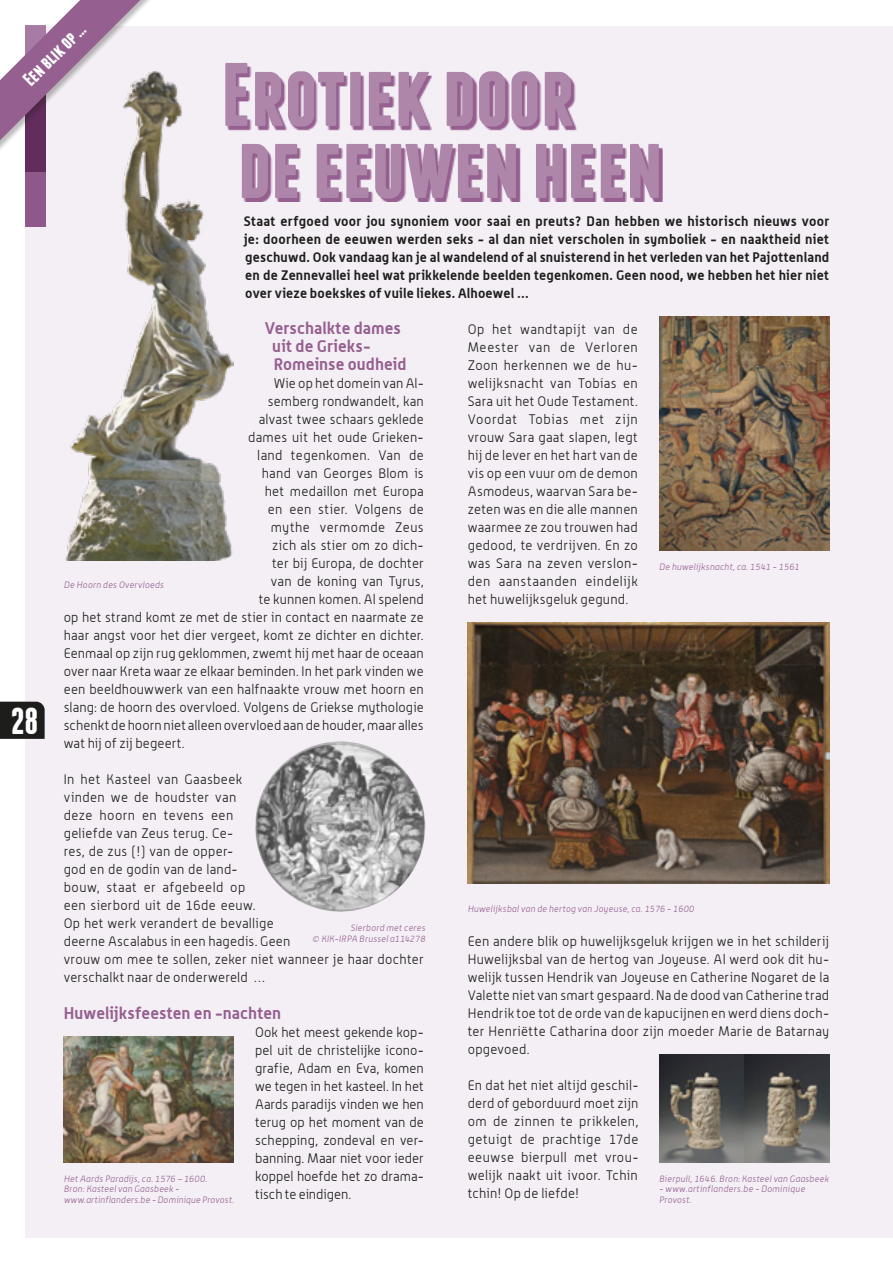
<style>
.page{position:relative;width:893px;height:1263px;background:#fff}
.page>*{position:absolute;margin:0;border:0;box-sizing:border-box;transform-origin:0 0}
.t1{font:700 90px/72px "Franchise";color:#ad86aa}
.t2{font:700 37.5px "Franchise";color:#fff}
.t3{font:700 19.5px "Franchise";color:#fff}
.t4{font:700 16.5px/18px "Alwyn";letter-spacing:.005em;color:#955f90}
.t5{font:300 13.5px/18px "Alwyn";letter-spacing:.015em;color:#1d1d1b;text-align:justify}
.t6{font:700 13.5px/18px "Alwyn";letter-spacing:.015em;color:#1d1d1b;text-align:justify}
.t7{font:300 13.5px "Alwyn";letter-spacing:.035em;color:#1d1d1b}
.t8{font:italic 300 9px/10.8px "Alwyn";letter-spacing:.03em;color:#955f90}
</style>
<div class="page">
<div style="left:26px;top:26px;width:867px;height:1211px;background:#f4eff5"></div>
<svg style="left:26px;top:160px;width:20px;height:66px"></svg>
<svg style="left:227px;top:67px;width:435px;height:135px"></svg>
<div style="left:0;top:0;width:160px;height:160px;background:#1d1d1b;opacity:.3"></div>
<svg style="left:0;top:0;width:140px;height:140px"></svg>
<img style="left:64px;top:71px;width:170px;height:489px">
<img style="left:255px;top:741px;width:170px;height:171px;border-radius:85px">
<img style="left:64px;top:1036px;width:170px;height:126px">
<img style="left:659px;top:316px;width:170px;height:234px">
<img style="left:468px;top:622px;width:361px;height:261px">
<img style="left:659px;top:1054px;width:170px;height:108px">
<div style="left:0;top:702px;width:45px;height:37px;background:#1d1d1b"></div>
<h3 class="t3" style="left:20px;top:76px;width:81px;rotate:-45deg">Een blik op …</h3>
<h1 class="t1" style="left:221px;top:58px;width:443px">Erotiek door<br>de eeuwen heen</h1>
<h2 class="t2" style="left:11px;top:704px;width:29px">28</h2>
<p class="t6" style="left:244px;top:212px;width:587px">Staat erfgoed voor jou synoniem voor saai en preuts? Dan hebben we historisch nieuws voor je: doorheen de eeuwen werden seks - al dan niet verscholen in symboliek - en naaktheid niet geschuwd. Ook vandaag kan je al wandelend of al snuisterend in het verleden van het Pajottenland en de Zennevallei heel wat prikkelende beelden tegenkomen. Geen nood, we hebben het hier niet over vieze boekskes of vuile liekes. Alhoewel …</p>
<p class="t4" style="left:272px;top:319px;width:136px;text-indent:-8px">Verschalkte dames uit de Grieks-<br>Romeinse oudheid</p>
<p class="t5" style="left:274px;top:374px;width:151px">Wie op het domein van Al-</p>
<p class="t5" style="left:268px;top:392px;width:158px">semberg rondwandelt, kan</p>
<p class="t5" style="left:259px;top:410px;width:167px">alvast twee schaars geklede</p>
<p class="t5" style="left:248px;top:428px;width:177px">dames uit het oude Grieken-</p>
<p class="t5" style="left:257px;top:446px;width:168px">land tegenkomen. Van de</p>
<p class="t5" style="left:262px;top:464px;width:163px">hand van Georges Blom is</p>
<p class="t5" style="left:265px;top:482px;width:161px">het medaillon met Europa</p>
<p class="t5" style="left:268px;top:500px;width:158px">en een stier. Volgens de</p>
<p class="t7" style="left:271px;top:520px;width:154px">mythe vermomde Zeus</p>
<p class="t5" style="left:272px;top:536px;width:153px">zich als stier om zo dich-</p>
<p class="t5" style="left:272px;top:554px;width:153px">ter bij Europa, de dochter</p>
<p class="t5" style="left:271px;top:572px;width:155px">van de koning van Tyrus,</p>
<p class="t5" style="left:259px;top:590px;width:167px">te kunnen komen. Al spelend</p>
<p class="t5" style="left:64px;top:608px;width:362px">op het strand komt ze met de stier in contact en naarmate ze</p>
<p class="t5" style="left:64px;top:626px;width:361px">haar angst voor het dier vergeet, komt ze dichter en dichter.</p>
<p class="t5" style="left:64px;top:644px;width:362px">Eenmaal op zijn rug geklommen, zwemt hij met haar de oceaan</p>
<p class="t5" style="left:64px;top:662px;width:362px">over naar Kreta waar ze elkaar beminden. In het park vinden we</p>
<p class="t5" style="left:64px;top:680px;width:362px">een beeldhouwwerk van een halfnaakte vrouw met hoorn en</p>
<p class="t5" style="left:64px;top:698px;width:362px">slang: de hoorn des overvloed. Volgens de Griekse mythologie</p>
<p class="t5" style="left:64px;top:716px;width:361px">schenkt de hoorn niet alleen overvloed aan de houder, maar alles</p>
<p class="t5" style="left:64px;top:734px;width:122px">wat hij of zij begeert.</p>
<p class="t5" style="left:64px;top:770px;width:361px;text-align:left">In het Kasteel van Gaasbeek<br>vinden we de houdster van<br>deze hoorn en tevens een<br>geliefde van Zeus terug. Ce-<br>res, de zus (!) van de opper-<br>god en de godin van de land-<br>bouw, staat er afgebeeld op<br>een sierbord uit de 16de eeuw.<br>Op het werk verandert de bevallige<br>deerne Ascalabus in een hagedis. Geen<br>vrouw om mee te sollen, zeker niet wanneer je haar dochter verschalkt naar de onderwereld …</p>
<p class="t4" style="left:64px;top:1003px;width:219px">Huwelijksfeesten en -nachten</p>
<p class="t5" style="left:255px;top:1022px;width:170px">Ook het meest gekende kop&shy;pel uit de christelijke icono&shy;grafie, Adam en Eva, komen we tegen in het kasteel. In het Aards paradijs vinden we hen terug op het moment van de schepping, zondeval en ver&shy;banning. Maar niet voor ieder koppel hoefde het zo drama&shy;tisch te eindigen.</p>
<p class="t5" style="left:468px;top:320px;width:172px">Op het wandtapijt van de Meester van de Verloren Zoon herkennen we de hu&shy;welijksnacht van Tobias en Sara uit het Oude Testament.<br>Voordat Tobias met zijn vrouw Sara gaat slapen, legt hij de lever en het hart van de vis op een vuur om de demon Asmodeus, waarvan Sara be&shy;zeten was en die alle mannen waarmee ze zou trouwen had gedood, te verdrijven. En zo was Sara na zeven verslon&shy;den aanstaanden eindelijk het huwelijksgeluk gegund.</p>
<p class="t8" style="left:659px;top:561px;width:142px">De huwelijksnacht, ca. 1541 - 1561</p>
<p class="t8" style="left:64px;top:579px;width:102px">De Hoorn des Overvloeds</p>
<p class="t8" style="left:468px;top:903px;width:228px">Huwelijksbal van de hertog van Joyeuse, ca. 1576 - 1600</p>
<p class="t8" style="left:312px;top:922px;width:115px;text-align:right">Sierbord met ceres<br>© KIK-IRPA Brussel a114278</p>
<p class="t5" style="left:468px;top:932px;width:363px">Een andere blik op huwelijksgeluk krijgen we in het schilderij Huwelijksbal van de hertog van Joyeuse. Al werd ook dit hu&shy;welijk tussen Hendrik van Joyeuse en Catherine Nogaret de la Valette niet van smart gespaard. Na de dood van Catherine trad Hendrik toe tot de orde van de kapucijnen en werd diens doch&shy;ter Henriëtte Catharina door zijn moeder Marie de Batarnay opgevoed.</p>
<p class="t5" style="left:468px;top:1076px;width:172px">En dat het niet altijd geschil&shy;derd of geborduurd moet zijn om de zinnen te prikkelen, getuigt de prachtige 17de eeuwse bierpull met vrou&shy;welijk naakt uit ivoor. Tchin tchin! Op de liefde!</p>
<p class="t8" style="left:659px;top:1173px;width:171px">Bierpull, 1646. Bron: Kasteel van Gaasbeek</p>
<p class="t8" style="left:659px;top:1184px;width:147px">- www.artinflanders.be - Dominique<br>Provost.</p>
<p class="t8" style="left:64px;top:1173px;width:172px">Het Aards Paradijs, ca. 1576 – 1600.<br>Bron: Kasteel van Gaasbeek - www.artinflanders.be - Dominique Provost.</p>
</div>
